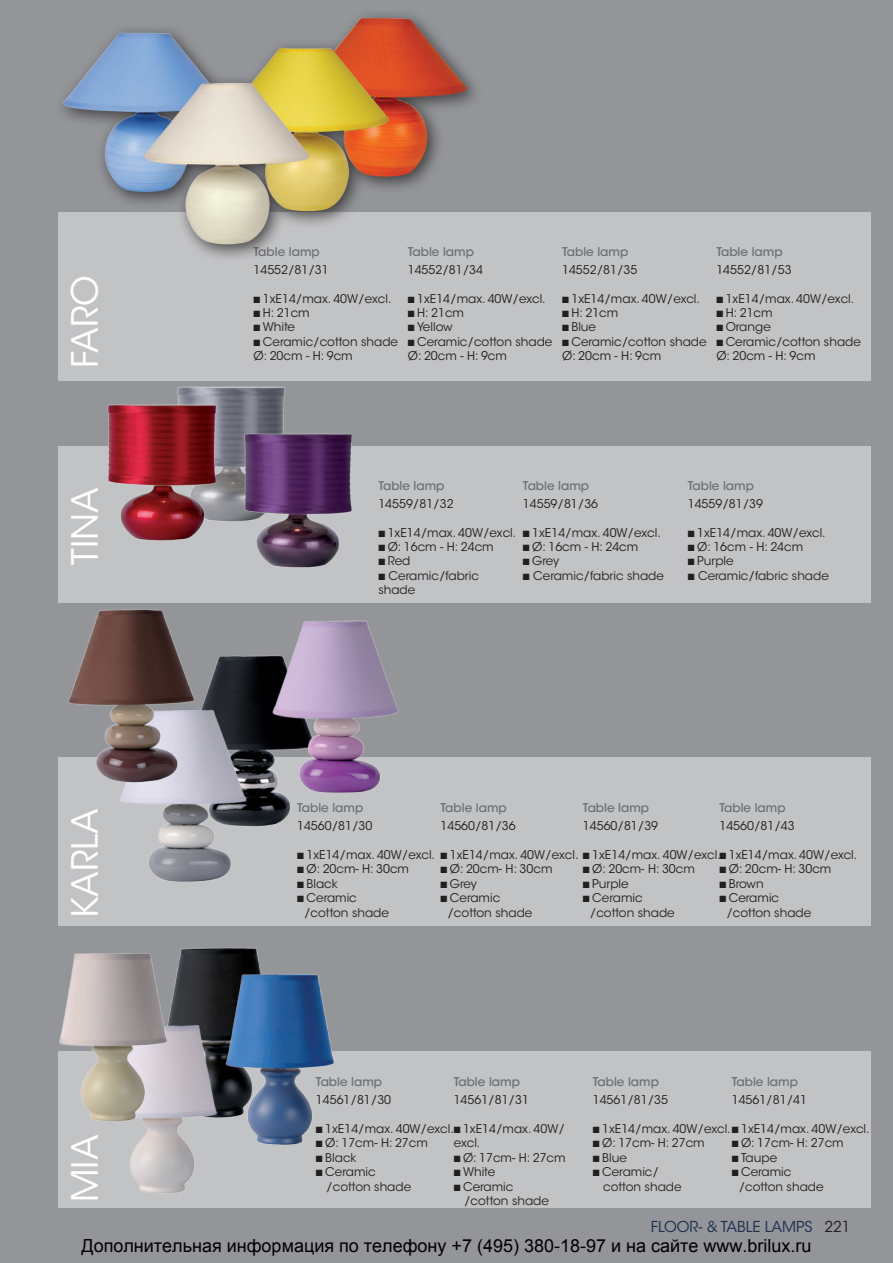
<style>
.page{position:relative;width:893px;height:1263px;background:#939598}
.page>*{position:absolute;margin:0;border:0;box-sizing:border-box;transform-origin:0 0}
.t1{font:36px "ITC Avant Garde Std";color:#fff}
.t2{font:18px "Arial";color:#000}
.t3{font:15px "ITC Avant Garde Std";color:#1e2f51}
.t4{font:12px/14.4px "ITC Avant Garde Std";color:#231f20}
.t5{font:500 12px "ITC Avant Garde Std";color:#6c6d70}
.s1{color:#939598}
.s2{color:#231f20}
</style>
<div class="page">
<div style="left:58px;top:446px;width:813px;height:157px;background:#c2c3c5"></div>
<div style="left:58px;top:1051px;width:813px;height:157px;background:#c2c3c5"></div>
<div style="left:58px;top:757px;width:813px;height:168px;background:#c2c3c5"></div>
<img style="left:178px;top:386px;width:108px;height:136px">
<img style="left:107px;top:401px;width:110px;height:140px">
<img style="left:243px;top:428px;width:109px;height:140px">
<img style="left:210px;top:655px;width:80px;height:171px">
<img style="left:120px;top:683px;width:134px;height:199px">
<img style="left:268px;top:620px;width:131px;height:185px">
<img style="left:68px;top:609px;width:134px;height:185px">
<img style="left:179px;top:947px;width:80px;height:65px">
<img style="left:129px;top:1012px;width:88px;height:181px">
<img style="left:217px;top:964px;width:117px;height:181px">
<img style="left:59px;top:953px;width:120px;height:178px">
<div style="left:58px;top:212px;width:813px;height:169px;background:#c2c3c5"></div>
<div style="left:54px;top:8px;width:430px;height:255px;background:#231f20;opacity:.75"></div>
<img style="left:63px;top:18px;width:404px;height:227px">
<hr style="left:0;top:0;width:1px;height:1263px;background:#231f20">
<h1 class="t1" style="left:63px;top:368px;width:94px;rotate:-90deg">FARO</h1>
<h1 class="t1" style="left:63px;top:565px;width:79px;rotate:-90deg">TINA</h1>
<h1 class="t1" style="left:63px;top:918px;width:111px;rotate:-90deg">KARLA</h1>
<h1 class="t1" style="left:63px;top:1202px;width:69px;rotate:-90deg">MIA</h1>
<p class="t5" style="left:254px;top:244px;width:68px">Table lamp</p>
<p class="t4" style="left:254px;top:262px;width:77px">14552/81/31</p>
<p class="t4" style="left:254px;top:291px;width:139px">■ 1xE14/max. 40W/excl.</p>
<p class="t4" style="left:254px;top:306px;width:58px">■ H: 21cm</p>
<p class="t4" style="left:254px;top:320px;width:43px">■ White</p>
<p class="t4" style="left:254px;top:334px;width:146px">■ Ceramic/cotton shade<br>Ø: 20cm - H: 9cm</p>
<p class="t5" style="left:408px;top:244px;width:68px">Table lamp</p>
<p class="t4" style="left:408px;top:262px;width:77px">14552/81/34</p>
<p class="t4" style="left:408px;top:291px;width:139px">■ 1xE14/max. 40W/excl.</p>
<p class="t4" style="left:408px;top:306px;width:58px">■ H: 21cm</p>
<p class="t4" style="left:408px;top:320px;width:46px">■ Yellow</p>
<p class="t4" style="left:408px;top:334px;width:146px">■ Ceramic/cotton shade<br>Ø: 20cm - H: 9cm</p>
<p class="t5" style="left:562px;top:244px;width:68px">Table lamp</p>
<p class="t4" style="left:562px;top:262px;width:77px">14552/81/35</p>
<p class="t4" style="left:562px;top:291px;width:139px">■ 1xE14/max. 40W/excl.</p>
<p class="t4" style="left:562px;top:306px;width:58px">■ H: 21cm</p>
<p class="t4" style="left:562px;top:320px;width:36px">■ Blue</p>
<p class="t4" style="left:562px;top:334px;width:146px">■ Ceramic/cotton shade<br>Ø: 20cm - H: 9cm</p>
<p class="t5" style="left:716px;top:244px;width:68px">Table lamp</p>
<p class="t4" style="left:716px;top:262px;width:77px">14552/81/53</p>
<p class="t4" style="left:716px;top:291px;width:139px">■ 1xE14/max. 40W/excl.</p>
<p class="t4" style="left:716px;top:306px;width:58px">■ H: 21cm</p>
<p class="t4" style="left:716px;top:320px;width:56px">■ Orange</p>
<p class="t4" style="left:716px;top:334px;width:146px">■ Ceramic/cotton shade</p>
<p class="t4" style="left:716px;top:349px;width:101px">Ø: 20cm - H: 9cm</p>
<p class="t5" style="left:378px;top:478px;width:68px">Table lamp</p>
<p class="t4" style="left:378px;top:496px;width:77px">14559/81/32</p>
<p class="t4" style="left:378px;top:525px;width:139px">■ 1xE14/max. 40W/excl.</p>
<p class="t4" style="left:378px;top:539px;width:117px">■ Ø: 16cm - H: 24cm</p>
<p class="t4" style="left:378px;top:554px;width:34px">■ Red</p>
<p class="t4" style="left:378px;top:568px;width:102px">■ Ceramic/fabric shade</p>
<p class="t5" style="left:523px;top:478px;width:68px">Table lamp</p>
<p class="t4" style="left:523px;top:496px;width:77px">14559/81/36</p>
<p class="t4" style="left:523px;top:525px;width:139px">■ 1xE14/max. 40W/excl.</p>
<p class="t4" style="left:523px;top:539px;width:117px">■ Ø: 16cm - H: 24cm</p>
<p class="t4" style="left:523px;top:554px;width:38px">■ Grey</p>
<p class="t4" style="left:523px;top:568px;width:143px">■ Ceramic/fabric shade</p>
<p class="t5" style="left:688px;top:478px;width:68px">Table lamp</p>
<p class="t4" style="left:688px;top:496px;width:77px">14559/81/39</p>
<p class="t4" style="left:688px;top:525px;width:139px">■ 1xE14/max. 40W/excl.</p>
<p class="t4" style="left:688px;top:539px;width:117px">■ Ø: 16cm - H: 24cm</p>
<p class="t4" style="left:688px;top:554px;width:47px">■ Purple</p>
<p class="t4" style="left:688px;top:568px;width:143px">■ Ceramic/fabric shade</p>
<p class="t5" style="left:297px;top:800px;width:68px">Table lamp</p>
<p class="t4" style="left:297px;top:819px;width:77px">14560/81/30</p>
<p class="t4" style="left:297px;top:848px;width:139px">■ 1xE14/max. 40W/excl.</p>
<p class="t4" style="left:297px;top:862px;width:113px">■ Ø: 20cm- H: 30cm</p>
<p class="t4" style="left:297px;top:876px;width:42px">■ Black</p>
<p class="t4" style="left:304px;top:891px;width:86px;text-indent:-7px">■ Ceramic /cotton shade</p>
<p class="t5" style="left:441px;top:800px;width:68px">Table lamp</p>
<p class="t4" style="left:441px;top:819px;width:77px">14560/81/36</p>
<p class="t4" style="left:441px;top:848px;width:418px">■ 1xE14/max. 40W/excl. ■ 1xE14/max. 40W/excl.■ 1xE14/max. 40W/excl.</p>
<p class="t4" style="left:441px;top:862px;width:113px">■ Ø: 20cm- H: 30cm</p>
<p class="t4" style="left:441px;top:876px;width:38px">■ Grey</p>
<p class="t4" style="left:447px;top:891px;width:86px;text-indent:-7px">■ Ceramic /cotton shade</p>
<p class="t5" style="left:583px;top:800px;width:68px">Table lamp</p>
<p class="t4" style="left:583px;top:819px;width:77px">14560/81/39</p>
<p class="t4" style="left:583px;top:862px;width:113px">■ Ø: 20cm- H: 30cm</p>
<p class="t4" style="left:583px;top:876px;width:47px">■ Purple</p>
<p class="t4" style="left:590px;top:891px;width:86px;text-indent:-7px">■ Ceramic /cotton shade</p>
<p class="t5" style="left:719px;top:800px;width:68px">Table lamp</p>
<p class="t4" style="left:719px;top:819px;width:77px">14560/81/43</p>
<p class="t4" style="left:719px;top:862px;width:113px">■ Ø: 20cm- H: 30cm</p>
<p class="t4" style="left:719px;top:876px;width:46px">■ Brown</p>
<p class="t4" style="left:726px;top:891px;width:86px;text-indent:-7px">■ Ceramic /cotton shade</p>
<p class="t5" style="left:316px;top:1074px;width:68px">Table lamp</p>
<p class="t4" style="left:316px;top:1093px;width:77px">14561/81/30</p>
<p class="t4" style="left:316px;top:1121px;width:250px">■ 1xE14/max. 40W/excl.■ 1xE14/max. 40W/</p>
<p class="t4" style="left:316px;top:1136px;width:113px">■ Ø: 17cm- H: 27cm</p>
<p class="t4" style="left:316px;top:1150px;width:42px">■ Black</p>
<p class="t4" style="left:326px;top:1165px;width:86px;text-indent:-10px">■ Ceramic /cotton shade</p>
<p class="t5" style="left:454px;top:1074px;width:68px">Table lamp</p>
<p class="t4" style="left:454px;top:1093px;width:77px">14561/81/31</p>
<p class="t4" style="left:454px;top:1136px;width:28px">excl.</p>
<p class="t4" style="left:454px;top:1150px;width:113px">■ Ø: 17cm- H: 27cm</p>
<p class="t4" style="left:454px;top:1165px;width:43px">■ White</p>
<p class="t4" style="left:464px;top:1179px;width:86px;text-indent:-10px">■ Ceramic /cotton shade</p>
<p class="t5" style="left:593px;top:1074px;width:68px">Table lamp</p>
<p class="t4" style="left:593px;top:1093px;width:77px">14561/81/35</p>
<p class="t4" style="left:593px;top:1121px;width:278px">■ 1xE14/max. 40W/excl.■ 1xE14/max. 40W/excl.</p>
<p class="t4" style="left:593px;top:1136px;width:113px">■ Ø: 17cm- H: 27cm</p>
<p class="t4" style="left:593px;top:1150px;width:36px">■ Blue</p>
<p class="t4" style="left:603px;top:1165px;width:80px;text-indent:-10px">■ Ceramic/ cotton shade</p>
<p class="t5" style="left:732px;top:1074px;width:68px">Table lamp</p>
<p class="t4" style="left:732px;top:1093px;width:77px">14561/81/41</p>
<p class="t4" style="left:732px;top:1136px;width:113px">■ Ø: 17cm- H: 27cm</p>
<p class="t4" style="left:732px;top:1150px;width:47px">■ Taupe</p>
<p class="t4" style="left:739px;top:1165px;width:86px;text-indent:-7px">■ Ceramic /cotton shade</p>
<p class="t3" style="left:651px;top:1217px;width:201px">FLOOR- &amp; TABLE LAMPS <span class="s1">I</span> <span class="s2">221</span></p>
<h2 class="t2" style="left:82px;top:1233px;width:731px">Дополнительная информация по телефону +7 (495) 380-18-97 и на сайте www.brilux.ru</h2>
</div>
